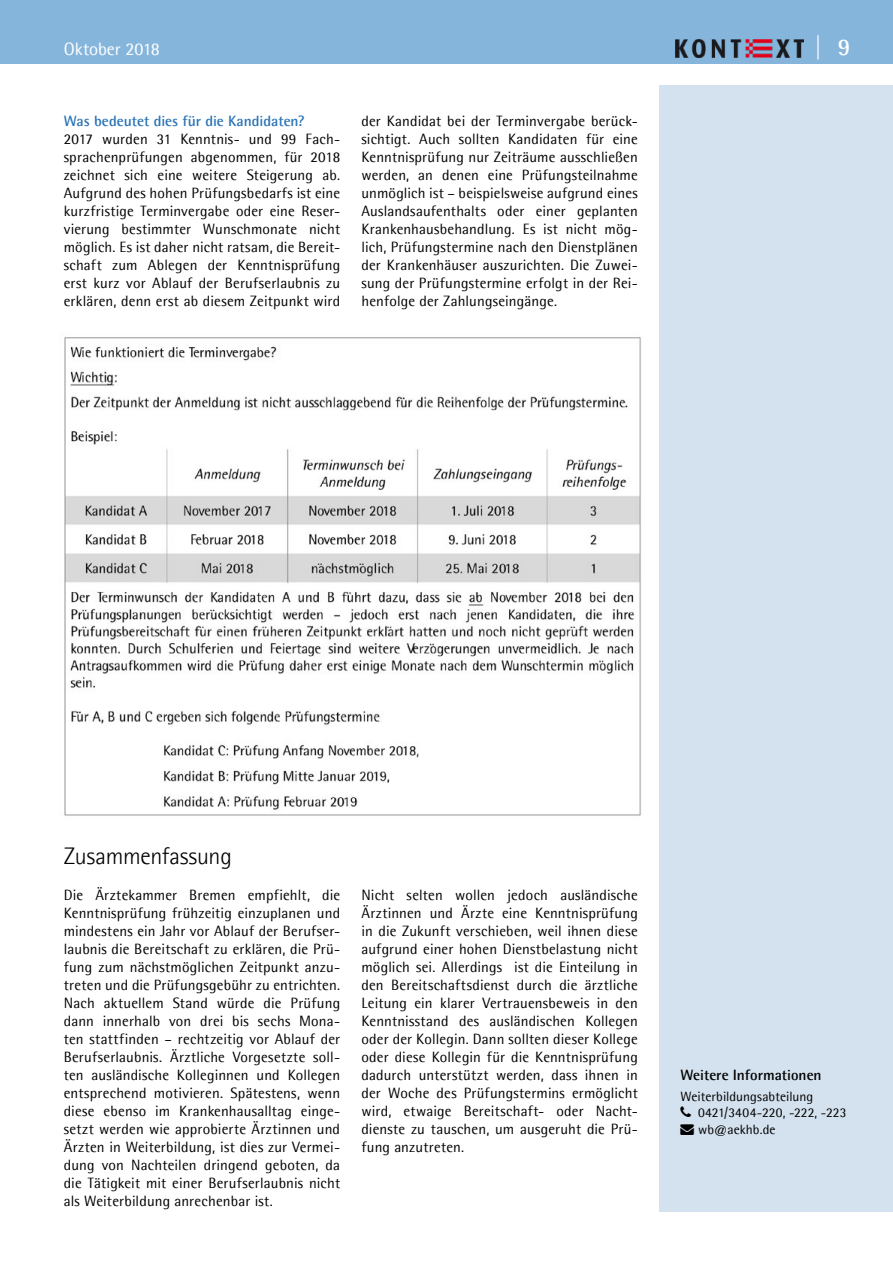
<style>
.page{position:relative;width:893px;height:1263px;background:#fff}
.page>*{position:absolute;margin:0;border:0;box-sizing:border-box;transform-origin:0 0}
.t1{font:300 24px "Agfa Rotis Semisans";letter-spacing:-.01em;color:#000}
.t2{font:700 24px "Agfa Rotis Semisans";color:#fff}
.t3{font:18px "Agfa Rotis Semisans";letter-spacing:-.005em;color:#fff}
.t4{font:15px/18px "Agfa Rotis Semisans";letter-spacing:.01em;color:#000;text-align:justify}
.t5{font:700 15px "Agfa Rotis Semisans";color:#2a74b7}
.t6{font:700 15px "Agfa Rotis Semisans";color:#000}
.t7{font:13.5px/16.5px "Agfa Rotis Semisans";letter-spacing:.005em;color:#000}
</style>
<div class="page">
<div style="left:0;top:0;width:893px;height:64px;background:#86b5dc"></div>
<div style="left:659px;top:85px;width:234px;height:1127px;background:#d4e1ee"></div>
<img style="left:676px;top:39px;width:128px;height:18px">
<img style="left:64px;top:337px;width:577px;height:479px">
<p class="t3" style="left:64px;top:38px;width:98px">Oktober 2018</p>
<h1 class="t2" style="left:814px;top:32px;width:38px">| 9</h1>
<p class="t5" style="left:64px;top:112px;width:243px">Was bedeutet dies für die Kandidaten?</p>
<p class="t4" style="left:64px;top:130px;width:278px">2017 wurden 31 Kenntnis- und 99 Fach&shy;sprachenprüfungen abgenommen, für 2018 zeichnet sich eine weitere Steigerung ab.<br>Aufgrund des hohen Prüfungsbedarfs ist eine kurzfristige Terminvergabe oder eine Reser&shy;vierung bestimmter Wunschmonate nicht möglich. Es ist daher nicht ratsam, die Bereit&shy;schaft zum Ablegen der Kenntnisprüfung erst kurz vor Ablauf der Berufserlaubnis zu erklären, denn erst ab diesem Zeitpunkt wird</p>
<p class="t4" style="left:361px;top:112px;width:278px">der Kandidat bei der Terminvergabe berück&shy;sichtigt. Auch sollten Kandidaten für eine Kenntnisprüfung nur Zeiträume ausschließen werden, an denen eine Prüfungsteilnahme unmöglich ist – beispielsweise aufgrund eines Auslandsaufenthalts oder einer geplanten Krankenhausbehandlung. Es ist nicht mög&shy;lich, Prüfungstermine nach den Dienstplänen der Krankenhäuser auszurichten. Die Zuwei&shy;sung der Prüfungstermine erfolgt in der Rei&shy;henfolge der Zahlungseingänge.</p>
<h1 class="t1" style="left:64px;top:842px;width:170px">Zusammenfassung</h1>
<p class="t4" style="left:64px;top:886px;width:278px">Die Ärztekammer Bremen empfiehlt, die Kenntnisprüfung frühzeitig einzuplanen und mindestens ein Jahr vor Ablauf der Berufser&shy;laubnis die Bereitschaft zu erklären, die Prü&shy;fung zum nächstmöglichen Zeitpunkt anzu&shy;treten und die Prüfungsgebühr zu entrichten.<br>Nach aktuellem Stand würde die Prüfung dann innerhalb von drei bis sechs Mona&shy;ten stattfinden – rechtzeitig vor Ablauf der Berufserlaubnis. Ärztliche Vorgesetzte soll&shy;ten ausländische Kolleginnen und Kollegen entsprechend motivieren. Spätestens, wenn diese ebenso im Krankenhausalltag einge&shy;setzt werden wie approbierte Ärztinnen und Ärzten in Weiterbildung, ist dies zur Vermei&shy;dung von Nachteilen dringend geboten, da die Tätigkeit mit einer Berufserlaubnis nicht als Weiterbildung anrechenbar ist.</p>
<p class="t4" style="left:361px;top:886px;width:278px">Nicht selten wollen jedoch ausländische Ärztinnen und Ärzte eine Kenntnisprüfung in die Zukunft verschieben, weil ihnen diese aufgrund einer hohen Dienstbelastung nicht möglich sei. Allerdings ist die Einteilung in den Bereitschaftsdienst durch die ärztliche Leitung ein klarer Vertrauensbeweis in den Kenntnisstand des ausländischen Kollegen oder der Kollegin. Dann sollten dieser Kollege oder diese Kollegin für die Kenntnisprüfung dadurch unterstützt werden, dass ihnen in der Woche des Prüfungstermins ermöglicht wird, etwaige Bereitschaft- oder Nacht&shy;dienste zu tauschen, um ausgeruht die Prü&shy;fung anzutreten.</p>
<p class="t6" style="left:680px;top:1066px;width:143px">Weitere Informationen</p>
<p class="t7" style="left:698px;top:1088px;width:150px;text-indent:-18px">Weiterbildungsabteilung<br>0421/3404-220, -222, -223</p>
<p class="t7" style="left:680px;top:1121px;width:97px">→ wb@aekhb.de</p>
</div>
